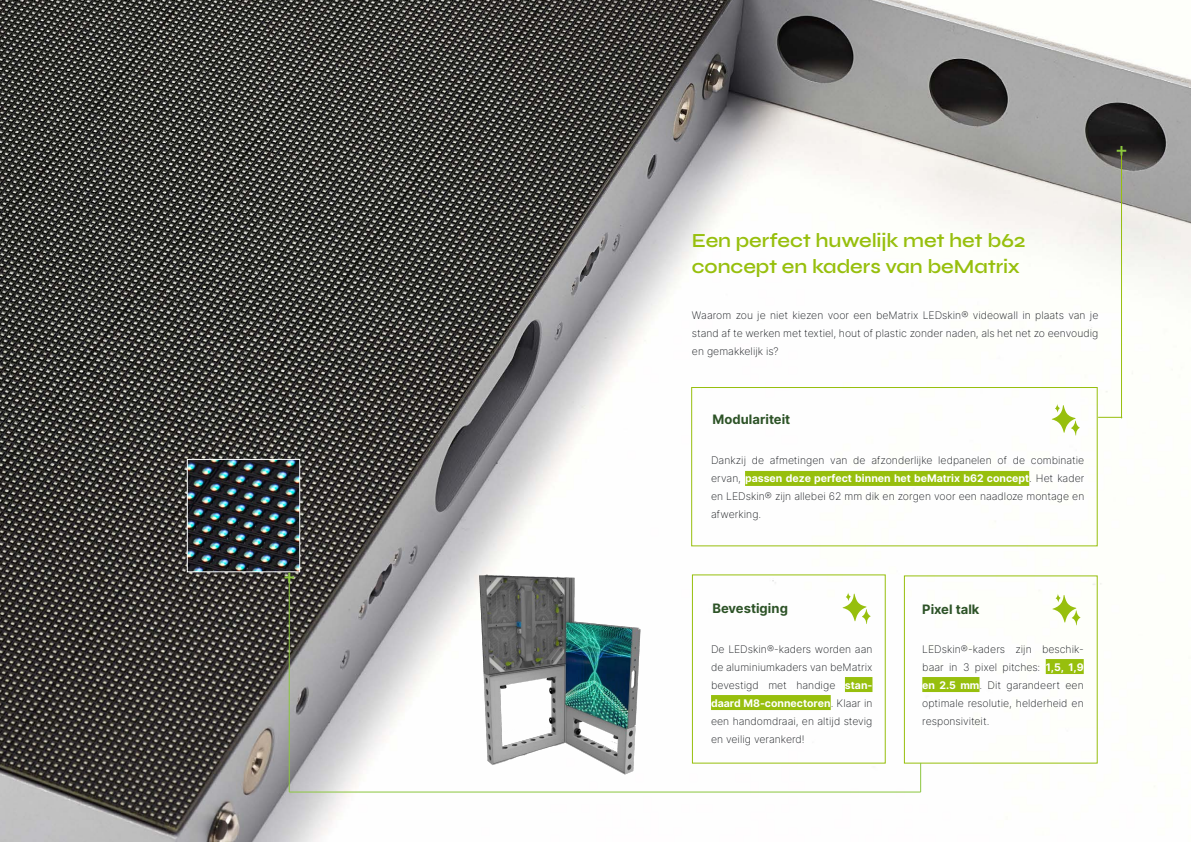
<style>
.page{position:relative;width:1191px;height:842px;background:#fff}
.page>*{position:absolute;margin:0;border:0;box-sizing:border-box;transform-origin:0 0}
.Sub_Title_Green{font:600 20px/26px "Syne";letter-spacing:-.005em;color:#97bf0d}
.Small_Sub_Title{font:700 13px "Inter";color:#2d5327}
.t1{font:200 10.5px/18px "Inter";color:#111418;text-align:justify}
.s1{font-weight:700;color:#fff}
</style>
<div class="page">
<img style="left:0;top:0;width:1191px;height:842px">
<img style="left:189px;top:461px;width:109px;height:109px">
<div style="left:187px;top:459px;width:113px;height:113px;border:1px solid #fff"></div>
<div style="left:845px;top:677px;width:27px;height:15px;background:#97bf0d"></div>
<div style="left:711px;top:695px;width:119px;height:15px;background:#97bf0d"></div>
<div style="left:1045px;top:659px;width:38px;height:15px;background:#97bf0d"></div>
<div style="left:922px;top:677px;width:57px;height:15px;background:#97bf0d"></div>
<div style="left:691px;top:387px;width:406px;height:159px;border:1px solid #97bf0d"></div>
<div style="left:745px;top:471px;width:284px;height:15px;background:#97bf0d"></div>
<svg style="left:1051px;top:404px;width:28px;height:32px"></svg>
<svg style="left:842px;top:592px;width:28px;height:32px"></svg>
<svg style="left:1052px;top:594px;width:28px;height:31px"></svg>
<hr style="left:1121px;top:152px;width:1px;height:266px;background:#97bf0d">
<svg style="left:1098px;top:417px;width:23px;height:1px"></svg>
<svg style="left:1116px;top:146px;width:10px;height:10px"></svg>
<svg style="left:920px;top:763px;width:1px;height:29px"></svg>
<hr style="left:289px;top:791px;width:631px;height:1px;background:#8bc63e">
<hr style="left:289px;top:577px;width:1px;height:215px;background:#8bc63e">
<svg style="left:284px;top:573px;width:10px;height:9px"></svg>
<img style="left:469px;top:566px;width:175px;height:214px">
<p class="Sub_Title_Green" style="left:692px;top:227px;width:335px">Een perfect huwelijk met het b62 concept en kaders van beMatrix</p>
<p class="t1" style="left:692px;top:306px;width:408px">Waarom zou je niet kiezen voor een beMatrix LEDskin® videowall in plaats van je stand af te werken met textiel, hout of plastic zonder naden, als het net zo eenvoudig en gemakkelijk is?</p>
<p class="Small_Sub_Title" style="left:712px;top:410px;width:79px">Modulariteit</p>
<p class="t1" style="left:711px;top:451px;width:375px">Dankzij de afmetingen van de afzonderlijke ledpanelen of de combinatie ervan, <span class="s1">passen deze perfect binnen het beMatrix b62 concept</span>. Het kader en LEDskin® zijn allebei 62 mm dik en zorgen voor een naadloze montage en afwerking.</p>
<p class="Small_Sub_Title" style="left:712px;top:599px;width:77px">Bevestiging</p>
<p class="Small_Sub_Title" style="left:922px;top:600px;width:59px">Pixel talk</p>
<p class="t1" style="left:711px;top:639px;width:163px">De LEDskin®-kaders worden aan de aluminiumkaders van beMatrix bevestigd met handige <span class="s1">stan&shy;daard M8-connectoren</span>. Klaar in een handomdraai, en altijd stevig en veilig verankerd!</p>
<p class="t1" style="left:922px;top:639px;width:163px">LEDskin®-kaders zijn beschik&shy;baar in 3 pixel pitches: <span class="s1">1,5, 1,9 en 2.5 mm</span>. Dit garandeert een optimale resolutie, helderheid en responsiviteit.</p>
</div>
